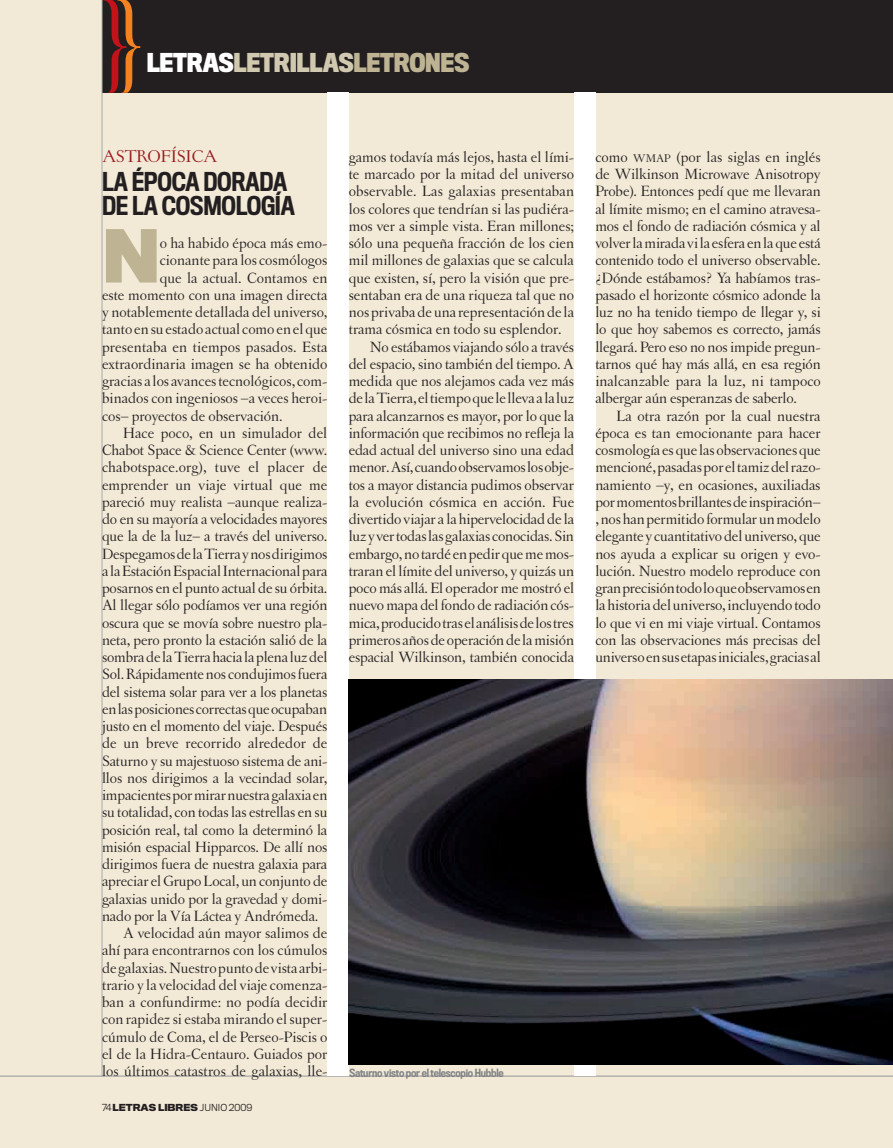
<style>
.page{position:relative;width:893px;height:1148px;background:#f2ead7}
.page>*{position:absolute;margin:0;border:0;box-sizing:border-box;transform-origin:0 0}
.t1{font:700 67.65px "Titling Gothic FB Normal";color:#beb493}
.t2{font:500 24px/24px "Titling Gothic FB Cond";letter-spacing:-.01em;color:#231f20}
.t3{font:700 24px "Titling Gothic FB Cond";letter-spacing:-.01em;color:#d0c9af}
.t4{font:18px "Letras Oldstyle Expert";color:#981a1e}
.t5{font:15.75px/17.2px "Letras Oldstyle";letter-spacing:-.01em;color:#231f20;text-align:justify}
.t6{font:15.75px "Letras Oldstyle";letter-spacing:.01em;color:#231f20}
.t7{font:500 10.5px "Titling Gothic FB Cond";letter-spacing:-.02em;color:#808285}
.t8{font:700 9px "Titling Gothic FB Normal";color:#231f20}
.s1{color:#fff}
.s2{color:#beb493}
.s3{font-weight:300}
.s4{font-size:11.85px}
</style>
<div class="page">
<div style="left:102px;top:0;width:791px;height:93px;background:#231f20"></div>
<hr style="left:102px;top:0;width:1px;height:1076px;background:#a8a9ad">
<hr style="left:0;top:1076px;width:893px;height:1px;background:#939598">
<div style="left:327px;top:93px;width:22px;height:983px;background:#fff"></div>
<div style="left:574px;top:93px;width:21px;height:983px;background:#fff"></div>
<svg style="left:103px;top:0;width:38px;height:93px"></svg>
<img style="left:349px;top:679px;width:544px;height:385px">
<h2 class="t3" style="left:147px;top:48px;width:324px"><span class="s1">LETRAS</span>LETRILLAS<span class="s2">LETRONES</span></h2>
<p class="t4" style="left:102px;top:146px;width:13px">ASTR</p>
<p class="t4" style="left:148px;top:146px;width:41px">OFÍSICA</p>
<h2 class="t2" style="left:102px;top:169px;width:194px">La época dorada de la cosmología</h2>
<h1 class="t1" style="left:102px;top:214px;width:60px">N</h1>
<p class="t5" style="left:160px;top:234px;width:169px">o ha habido época más emo-</p>
<p class="t5" style="left:160px;top:252px;width:169px">cionante para los cosmólogos</p>
<p class="t5" style="left:160px;top:269px;width:169px">que la actual. Contamos en</p>
<p class="t5" style="left:102px;top:286px;width:227px">este momento con una imagen directa</p>
<p class="t5" style="left:102px;top:303px;width:227px">y notablemente detallada del universo,</p>
<p class="t5" style="left:102px;top:321px;width:227px">tanto en su estado actual como en el que</p>
<p class="t6" style="left:102px;top:338px;width:227px">presentaba en tiempos pasados. Esta</p>
<p class="t5" style="left:102px;top:355px;width:227px">extraordinaria imagen se ha obtenido</p>
<p class="t5" style="left:102px;top:372px;width:227px">gracias a los avances tecnológicos, com-</p>
<p class="t5" style="left:102px;top:390px;width:227px">binados con ingeniosos –a veces heroi-</p>
<p class="t5" style="left:102px;top:407px;width:182px">cos– proyectos de observación.</p>
<p class="t5" style="left:123px;top:424px;width:206px">Hace poco, en un simulador del</p>
<p class="t5" style="left:102px;top:441px;width:227px">Chabot Space &amp; Science Center (www.</p>
<p class="t6" style="left:102px;top:458px;width:227px">chabotspace.org), tuve el placer de</p>
<p class="t5" style="left:102px;top:476px;width:227px">emprender un viaje virtual que me</p>
<p class="t5" style="left:102px;top:493px;width:227px">pareció muy realista –aunque realiza-</p>
<p class="t5" style="left:102px;top:510px;width:227px">do en su mayoría a velocidades mayores</p>
<p class="t5" style="left:102px;top:528px;width:227px">que la de la luz– a través del universo.</p>
<p class="t5" style="left:102px;top:545px;width:227px">Despegamos de la Tierra y nos dirigimos</p>
<p class="t5" style="left:102px;top:562px;width:227px">a la Estación Espacial Internacional para</p>
<p class="t5" style="left:102px;top:579px;width:227px">posarnos en el punto actual de su órbita.</p>
<p class="t5" style="left:102px;top:597px;width:227px">Al llegar sólo podíamos ver una región</p>
<p class="t5" style="left:102px;top:614px;width:227px">oscura que se movía sobre nuestro pla-</p>
<p class="t5" style="left:102px;top:631px;width:227px">neta, pero pronto la estación salió de la</p>
<p class="t5" style="left:102px;top:648px;width:227px">sombra de la Tierra hacia la plena luz del</p>
<p class="t5" style="left:102px;top:666px;width:227px">Sol. Rápidamente nos condujimos fuera</p>
<p class="t5" style="left:102px;top:683px;width:227px">del sistema solar para ver a los planetas</p>
<p class="t5" style="left:102px;top:700px;width:227px">en las posiciones correctas que ocupaban</p>
<p class="t5" style="left:102px;top:717px;width:227px">justo en el momento del viaje. Después</p>
<p class="t5" style="left:102px;top:735px;width:227px">de un breve recorrido alrededor de</p>
<p class="t5" style="left:102px;top:752px;width:227px">Saturno y su majestuoso sistema de ani-</p>
<p class="t5" style="left:102px;top:769px;width:227px">llos nos dirigimos a la vecindad solar,</p>
<p class="t5" style="left:102px;top:786px;width:227px">impacientes por mirar nuestra galaxia en</p>
<p class="t5" style="left:102px;top:804px;width:227px">su totalidad, con todas las estrellas en su</p>
<p class="t5" style="left:102px;top:821px;width:227px">posición real, tal como la determinó la</p>
<p class="t5" style="left:102px;top:838px;width:227px">misión espacial Hipparcos. De allí nos</p>
<p class="t5" style="left:102px;top:855px;width:227px">dirigimos fuera de nuestra galaxia para</p>
<p class="t5" style="left:102px;top:873px;width:227px">apreciar el Grupo Local, un conjunto de</p>
<p class="t5" style="left:102px;top:890px;width:227px">galaxias unido por la gravedad y domi-</p>
<p class="t5" style="left:102px;top:907px;width:218px">nado por la Vía Láctea y Andrómeda.</p>
<p class="t5" style="left:123px;top:924px;width:206px">A velocidad aún mayor salimos de</p>
<p class="t5" style="left:102px;top:942px;width:227px">ahí para encontrarnos con los cúmulos</p>
<p class="t5" style="left:102px;top:959px;width:227px">de galaxias. Nuestro punto de vista arbi-</p>
<p class="t5" style="left:102px;top:976px;width:227px">trario y la velocidad del viaje comenza-</p>
<p class="t5" style="left:102px;top:993px;width:227px">ban a confundirme: no podía decidir</p>
<p class="t5" style="left:102px;top:1011px;width:227px">con rapidez si estaba mirando el super-</p>
<p class="t5" style="left:102px;top:1028px;width:227px">cúmulo de Coma, el de Perseo-Piscis o</p>
<p class="t5" style="left:102px;top:1045px;width:227px">el de la Hidra-Centauro. Guiados por</p>
<p class="t5" style="left:102px;top:1062px;width:227px">los últimos catastros de galaxias, lle-</p>
<p class="t8" style="left:102px;top:1101px;width:152px"><span class="s3">74</span> LETRAS LIBRES <span class="s3">JUNIO 2009</span></p>
<p class="t5" style="left:349px;top:148px;width:227px">gamos todavía más lejos, hasta el lími-</p>
<p class="t5" style="left:349px;top:165px;width:227px">te marcado por la mitad del universo</p>
<p class="t5" style="left:349px;top:183px;width:227px">observable. Las galaxias presentaban</p>
<p class="t5" style="left:349px;top:200px;width:227px">los colores que tendrían si las pudiéra-</p>
<p class="t5" style="left:349px;top:217px;width:227px">mos ver a simple vista. Eran millones;</p>
<p class="t5" style="left:349px;top:234px;width:227px">sólo una pequeña fracción de los cien</p>
<p class="t5" style="left:349px;top:252px;width:227px">mil millones de galaxias que se calcula</p>
<p class="t5" style="left:349px;top:269px;width:227px">que existen, sí, pero la visión que pre-</p>
<p class="t5" style="left:349px;top:286px;width:227px">sentaban era de una riqueza tal que no</p>
<p class="t5" style="left:349px;top:303px;width:227px">nos privaba de una representación de la</p>
<p class="t5" style="left:349px;top:321px;width:214px">trama cósmica en todo su esplendor.</p>
<p class="t5" style="left:370px;top:338px;width:206px">No estábamos viajando sólo a través</p>
<p class="t5" style="left:349px;top:355px;width:227px">del espacio, sino también del tiempo. A</p>
<p class="t5" style="left:349px;top:372px;width:227px">medida que nos alejamos cada vez más</p>
<p class="t5" style="left:349px;top:390px;width:227px">de la Tierra, el tiempo que le lleva a la luz</p>
<p class="t5" style="left:349px;top:407px;width:227px">para alcanzarnos es mayor, por lo que la</p>
<p class="t5" style="left:349px;top:424px;width:227px">información que recibimos no refleja la</p>
<p class="t5" style="left:349px;top:441px;width:227px">edad actual del universo sino una edad</p>
<p class="t5" style="left:349px;top:459px;width:227px">menor. Así, cuando observamos los obje-</p>
<p class="t5" style="left:349px;top:476px;width:227px">tos a mayor distancia pudimos observar</p>
<p class="t5" style="left:349px;top:493px;width:227px">la evolución cósmica en acción. Fue</p>
<p class="t5" style="left:349px;top:510px;width:227px">divertido viajar a la hipervelocidad de la</p>
<p class="t5" style="left:349px;top:528px;width:227px">luz y ver todas las galaxias conocidas. Sin</p>
<p class="t5" style="left:349px;top:545px;width:227px">embargo, no tardé en pedir que me mos-</p>
<p class="t5" style="left:349px;top:562px;width:227px">traran el límite del universo, y quizás un</p>
<p class="t5" style="left:349px;top:579px;width:227px">poco más allá. El operador me mostró el</p>
<p class="t5" style="left:349px;top:597px;width:227px">nuevo mapa del fondo de radiación cós-</p>
<p class="t5" style="left:349px;top:614px;width:227px">mica, producido tras el análisis de los tres</p>
<p class="t5" style="left:349px;top:631px;width:227px">primeros años de operación de la misión</p>
<p class="t5" style="left:349px;top:648px;width:227px">espacial Wilkinson, también conocida</p>
<p class="t5" style="left:595px;top:148px;width:227px">como <span class="s4">WMAP</span> (por las siglas en inglés de Wilkinson Microwave Anisotropy Probe). Entonces pedí que me llevaran al límite mismo; en el camino atravesa&shy;mos el fondo de radiación cósmica y al volver la mirada vi la esfera en la que está contenido todo el universo observable. ¿Dónde estábamos? Ya habíamos tras&shy;pasado el horizonte cósmico adonde la luz no ha tenido tiempo de llegar y, si lo que hoy sabemos es correcto, jamás llegará. Pero eso no nos impide pregun&shy;tarnos qué hay más allá, en esa región inalcanzable para la luz, ni tampoco albergar aún esperanzas de saberlo.</p>
<p class="t5" style="left:595px;top:407px;width:227px;text-indent:21px">La otra razón por la cual nuestra época es tan emocionante para hacer cosmología es que las observaciones que mencioné, pasadas por el tamiz del razo&shy;namiento –y, en ocasiones, auxiliadas por momentos brillantes de inspiración– , nos han permitido formular un modelo elegante y cuantitativo del universo, que nos ayuda a explicar su origen y evo&shy;lución. Nuestro modelo reproduce con gran precisión todo lo que observamos en la historia del universo, incluyendo todo lo que vi en mi viaje virtual. Contamos con las observaciones más precisas del universo en sus etapas iniciales, gracias al</p>
<p class="t7" style="left:349px;top:1066px;width:156px">Saturno visto por el telescopio Hubble</p>
</div>
